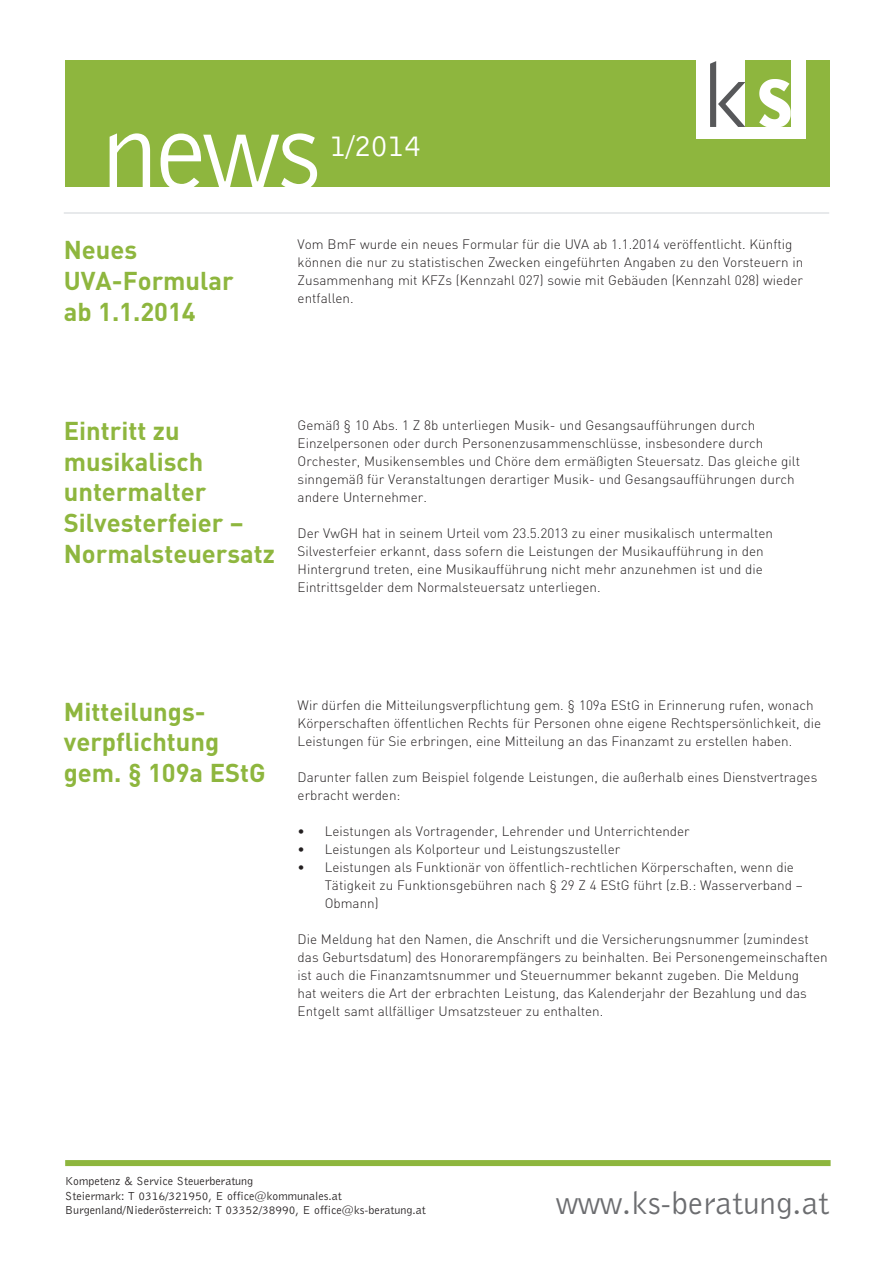
<style>
.page{position:relative;width:893px;height:1263px;background:#fff}
.page>*{position:absolute;margin:0;border:0;box-sizing:border-box;transform-origin:0 0}
.t1{font:114px "Bell Gothic BT";color:#fff}
.t2{font:33px "Bell Gothic BT";color:#6c6d70}
.t3{font:31.5px "Bell Gothic BT";color:#fff}
.t4{font:700 25.5px/30.6px "DIN";color:#8eb63e}
.t5{font:300 13.5px/18px "DIN";color:#231f20}
.t6{font:12px/14.4px "Bell Gothic BT";color:#231f20}
</style>
<div class="page">
<hr style="left:64px;top:213px;width:765px;height:1px;background:#d0d4d8">
<div style="left:65px;top:60px;width:765px;height:127px;background:#8eb63e"></div>
<div style="left:697px;top:53px;width:109px;height:86px;background:#fff"></div>
<svg style="left:710px;top:61px;width:35px;height:66px"></svg>
<div style="left:746px;top:61px;width:45px;height:66px;background:#8eb63e"></div>
<svg style="left:759px;top:79px;width:32px;height:48px"></svg>
<div style="left:65px;top:1160px;width:766px;height:6px;background:#8eb63e"></div>
<h1 class="t1" style="left:101px;top:81px;width:221px">news</h1>
<h3 class="t3" style="left:329px;top:126px;width:94px">1/2014</h3>
<h3 class="t4" style="left:64px;top:234px;width:171px">Neues<br>UVA-Formular ab 1.1.2014</h3>
<p class="t5" style="left:298px;top:235px;width:507px">Vom BmF wurde ein neues Formular für die UVA ab 1.1.2014 veröffentlicht. Künftig können die nur zu statistischen Zwecken eingeführten Angaben zu den Vorsteuern in Zusammenhang mit KFZs (Kennzahl 027) sowie mit Gebäuden (Kennzahl 028) wieder entfallen.</p>
<h3 class="t4" style="left:64px;top:414px;width:213px">Eintritt zu musikalisch untermalter<br>Silvesterfeier –<br>Normalsteuersatz</h3>
<p class="t5" style="left:298px;top:416px;width:504px">Gemäß § 10 Abs. 1 Z 8b unterliegen Musik- und Gesangsaufführungen durch Einzelpersonen oder durch Personenzusammenschlüsse, insbesondere durch Orchester, Musikensembles und Chöre dem ermäßigten Steuersatz. Das gleiche gilt sinngemäß für Veranstaltungen derartiger Musik- und Gesangsaufführungen durch andere Unternehmer.</p>
<p class="t5" style="left:298px;top:524px;width:477px">Der VwGH hat in seinem Urteil vom 23.5.2013 zu einer musikalisch untermalten Silvesterfeier erkannt, dass sofern die Leistungen der Musikaufführung in den Hintergrund treten, eine Musikaufführung nicht mehr anzunehmen ist und die Eintrittsgelder dem Normalsteuersatz unterliegen.</p>
<h3 class="t4" style="left:64px;top:695px;width:203px">Mitteilungs&shy;verpflichtung gem. § 109a EStG</h3>
<p class="t5" style="left:298px;top:696px;width:525px">Wir dürfen die Mitteilungsverpflichtung gem. § 109a EStG in Erinnerung rufen, wonach<br>Körperschaften öffentlichen Rechts für Personen ohne eigene Rechtspersönlichkeit, die<br>Leistungen für Sie erbringen, eine Mitteilung an das Finanzamt zu erstellen haben.</p>
<p class="t5" style="left:298px;top:768px;width:521px">Darunter fallen zum Beispiel folgende Leistungen, die außerhalb eines Dienstvertrages erbracht werden:</p>
<p class="t5" style="left:298px;top:822px;width:394px">• Leistungen als Vortragender, Lehrender und Unterrichtender</p>
<p class="t5" style="left:298px;top:840px;width:324px">• Leistungen als Kolporteur und Leistungszusteller</p>
<p class="t5" style="left:325px;top:858px;width:480px;text-indent:-27px">• Leistungen als Funktionär von öffentlich-rechtlichen Körperschaften, wenn die<br>Tätigkeit zu Funktionsgebühren nach § 29 Z 4 EStG führt (z.B.: Wasserverband –<br>Obmann)</p>
<p class="t5" style="left:298px;top:930px;width:532px">Die Meldung hat den Namen, die Anschrift und die Versicherungsnummer (zumindest das Geburtsdatum) des Honorarempfängers zu beinhalten. Bei Personengemeinschaften ist auch die Finanzamtsnummer und Steuernummer bekannt zugeben. Die Meldung<br>hat weiters die Art der erbrachten Leistung, das Kalenderjahr der Bezahlung und das Entgelt samt allfälliger Umsatzsteuer zu enthalten.</p>
<p class="t6" style="left:65px;top:1174px;width:362px">Kompetenz &amp; Service Steuerberatung<br>Steiermark: T 0316/321950, E office@kommunales.at<br>Burgenland/Niederösterreich: T 03352/38990, E office@ks-beratung.at</p>
<h2 class="t2" style="left:556px;top:1183px;width:275px">www.ks-beratung.at</h2>
</div>
